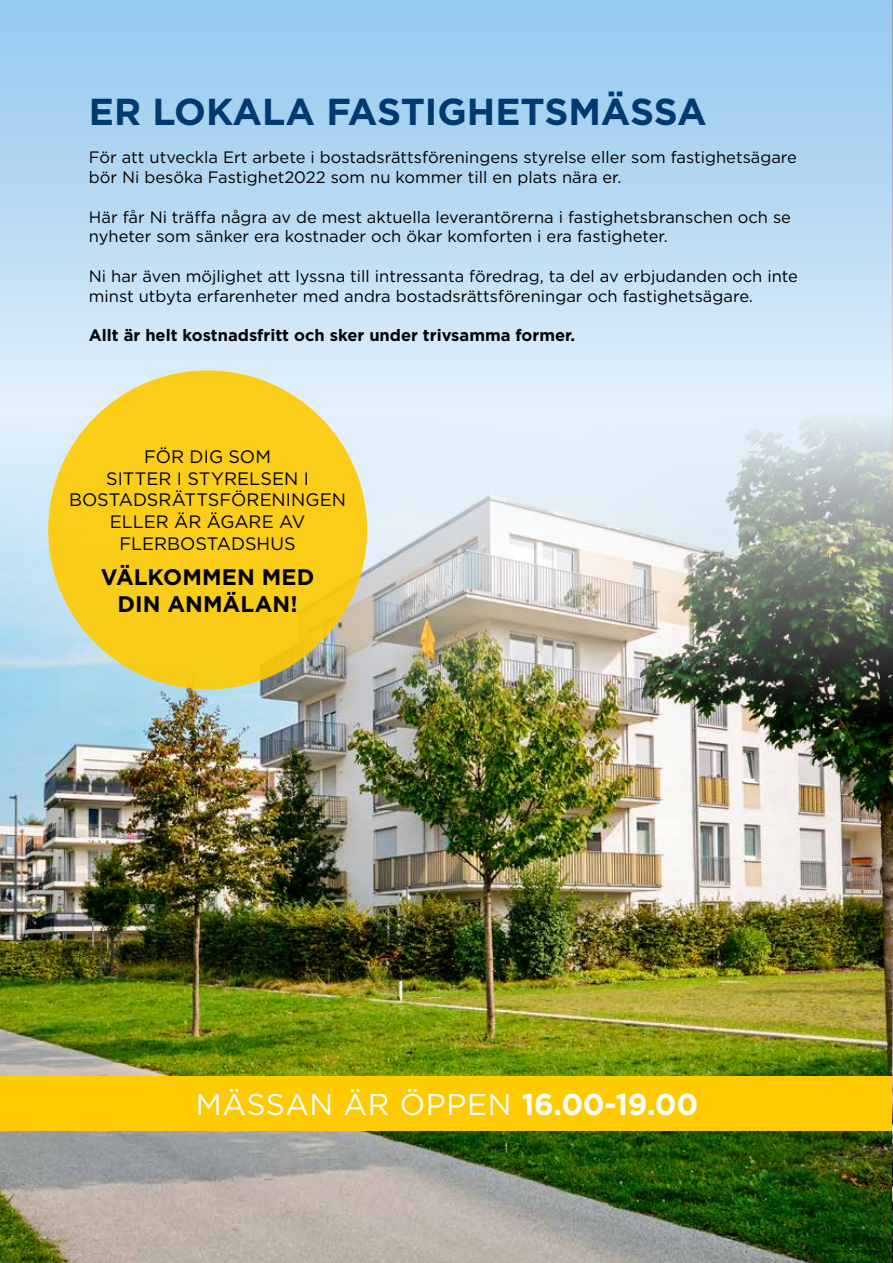
<style>
.page{position:relative;width:893px;height:1263px;background:#fff}
.page>*{position:absolute;margin:0;border:0;box-sizing:border-box;transform-origin:0 0}
.t1{font:700 37.5px "Gotham";color:#003a70}
.t2{font:30px "Gotham";letter-spacing:.02em;color:#fff}
.t3{font:700 22.5px/27px "Gotham";color:#000;text-align:center}
.t4{font:18px/21.6px "Gotham";color:#000;text-align:center}
.t5{font:16.5px/19.8px "Gotham";color:#000}
.t6{font:700 16.5px "Gotham";color:#000}
.s1{font-weight:700}
</style>
<div class="page">
<svg style="left:0;top:0;width:893px;height:381px;background:#b6d9f3"></svg>
<img style="left:0;top:381px;width:893px;height:882px">
<div style="left:0;top:1076px;width:893px;height:55px;background:#feca00"></div>
<div style="left:48px;top:370px;width:319px;height:319px;background:#facd19;border-radius:50%"></div>
<img style="left:892px;top:957px;width:1px;height:306px">
<h1 class="t1" style="left:89px;top:87px;width:619px">ER LOKALA FASTIGHETSMÄSSA</h1>
<p class="t5" style="left:89px;top:147px;width:710px">För att utveckla Ert arbete i bostadsrättsföreningens styrelse eller som fastighetsägare bör Ni besöka Fastighet2022 som nu kommer till en plats nära er.</p>
<p class="t5" style="left:89px;top:206px;width:704px">Här får Ni träffa några av de mest aktuella leverantörerna i fastighetsbranschen och se nyheter som sänker era kostnader och ökar komforten i era fastigheter.</p>
<p class="t5" style="left:89px;top:266px;width:711px">Ni har även möjlighet att lyssna till intressanta föredrag, ta del av erbjudanden och inte minst utbyta erfarenheter med andra bostadsrättsföreningar och fastighetsägare.</p>
<p class="t6" style="left:89px;top:325px;width:488px">Allt är helt kostnadsfritt och sker under trivsamma former.</p>
<p class="t4" style="left:69px;top:446px;width:278px">FÖR DIG SOM<br>SITTER I STYRELSEN I<br>BOSTADSRÄTTSFÖRENINGEN<br>ELLER ÄR ÄGARE AV<br>FLERBOSTADSHUS</p>
<h3 class="t3" style="left:101px;top:563px;width:215px">VÄLKOMMEN MED<br>DIN ANMÄLAN!</h3>
<h2 class="t2" style="left:196px;top:1085px;width:504px">MÄSSAN ÄR ÖPPEN <span class="s1">16.00-19.00</span></h2>
</div>
